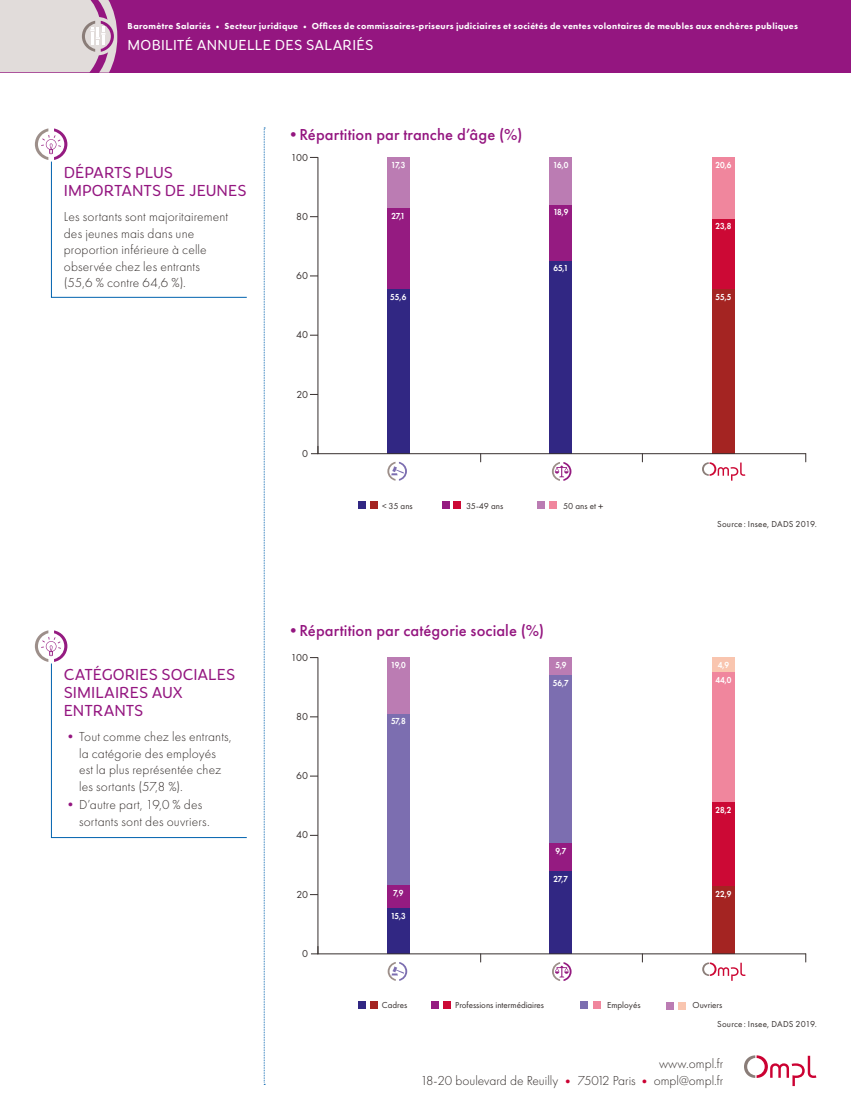
<style>
.page{position:relative;width:851px;height:1106px;background:#fff}
.page>*{position:absolute;margin:0;border:0;box-sizing:border-box;transform-origin:0 0}
.t1{font:300 16.5px/18px "Congenial";color:#941680}
.t2{font:500 16.5px "Futura PT";letter-spacing:.005em;color:#941680}
.t3{font:300 15px "Congenial";letter-spacing:.01em;color:#fff}
.t4{font:300 13.5px/16.5px "Futura PT";letter-spacing:.01em;color:#352f2d}
.t5{font:10.5px "Futura PT";color:#37302f}
.t6{font:800 9px "Futura PT";letter-spacing:.035em;color:#fff}
.t7{font:600 9px "Futura PT";letter-spacing:-.01em;color:#fff;scale:.9 1}
.t8{font:9px "Futura PT";color:#37302f}
.t9{font:9px "Futura PT";letter-spacing:.025em;color:#352f2d}
.s1{color:#941680}
.s2{font-size:10.5px}
.s3{color:#cb0132}
</style>
<div class="page">
<div style="left:0;top:0;width:850px;height:72px;background:#941680"></div>
<svg style="left:264px;top:128px;width:1px;height:957px"></svg>
<svg style="left:744px;top:1055px;width:72px;height:31px"></svg>
<svg style="left:0;top:0;width:117px;height:73px;background:#dacbd2"></svg>
<svg style="left:387px;top:462px;width:20px;height:19px"></svg>
<svg style="left:551px;top:462px;width:20px;height:19px"></svg>
<svg style="left:702px;top:462px;width:43px;height:18px"></svg>
<div style="left:537px;top:501px;width:7px;height:7px;background:#bb7cb3"></div>
<div style="left:442px;top:501px;width:7px;height:7px;background:#951b81"></div>
<div style="left:358px;top:501px;width:7px;height:7px;background:#312783"></div>
<div style="left:549px;top:501px;width:8px;height:7px;background:#f0869d"></div>
<div style="left:454px;top:501px;width:7px;height:7px;background:#cc0935"></div>
<div style="left:370px;top:501px;width:7px;height:7px;background:#a42422"></div>
<div style="left:387px;top:157px;width:22px;height:52px;background:#bb7cb3"></div>
<div style="left:549px;top:157px;width:23px;height:48px;background:#bb7cb3"></div>
<div style="left:712px;top:158px;width:22px;height:61px;background:#f0869d"></div>
<div style="left:387px;top:209px;width:22px;height:80px;background:#951b81"></div>
<div style="left:549px;top:205px;width:23px;height:56px;background:#951b81"></div>
<div style="left:712px;top:219px;width:22px;height:70px;background:#cc0935"></div>
<div style="left:387px;top:289px;width:22px;height:165px;background:#312783"></div>
<div style="left:549px;top:261px;width:23px;height:192px;background:#312783"></div>
<div style="left:712px;top:289px;width:22px;height:164px;background:#a42422"></div>
<hr style="left:318px;top:453px;width:487px;height:1px;background:#37302f">
<hr style="left:317px;top:157px;width:1px;height:296px;background:#37302f">
<svg style="left:311px;top:446px;width:7px;height:8px"></svg>
<div style="left:666px;top:1002px;width:7px;height:7px;background:#bb7cb3"></div>
<div style="left:580px;top:1001px;width:8px;height:7px;background:#7c6eb0"></div>
<div style="left:431px;top:1001px;width:7px;height:7px;background:#951b81"></div>
<div style="left:358px;top:1001px;width:7px;height:7px;background:#312783"></div>
<div style="left:678px;top:1002px;width:7px;height:7px;background:#f9c5af"></div>
<div style="left:593px;top:1001px;width:7px;height:7px;background:#f0869d"></div>
<div style="left:443px;top:1001px;width:7px;height:7px;background:#cc0935"></div>
<div style="left:370px;top:1001px;width:7px;height:7px;background:#a42422"></div>
<svg style="left:387px;top:962px;width:20px;height:18px"></svg>
<svg style="left:552px;top:962px;width:19px;height:19px"></svg>
<svg style="left:702px;top:962px;width:43px;height:18px"></svg>
<div style="left:387px;top:657px;width:22px;height:57px;background:#bb7cb3"></div>
<div style="left:549px;top:657px;width:23px;height:18px;background:#bb7cb3"></div>
<div style="left:712px;top:657px;width:22px;height:15px;background:#f9c5af"></div>
<div style="left:387px;top:714px;width:22px;height:171px;background:#7c6eb0"></div>
<div style="left:549px;top:675px;width:23px;height:168px;background:#7c6eb0"></div>
<div style="left:712px;top:672px;width:22px;height:130px;background:#f0869d"></div>
<div style="left:387px;top:885px;width:22px;height:23px;background:#951b81"></div>
<div style="left:549px;top:843px;width:23px;height:28px;background:#951b81"></div>
<div style="left:712px;top:802px;width:22px;height:84px;background:#cc0935"></div>
<div style="left:387px;top:908px;width:22px;height:45px;background:#312783"></div>
<div style="left:549px;top:871px;width:23px;height:82px;background:#312783"></div>
<div style="left:712px;top:886px;width:22px;height:67px;background:#a42422"></div>
<hr style="left:318px;top:953px;width:487px;height:1px;background:#37302f">
<hr style="left:317px;top:657px;width:1px;height:296px;background:#37302f">
<svg style="left:311px;top:946px;width:7px;height:8px"></svg>
<svg style="left:35px;top:128px;width:212px;height:170px"></svg>
<svg style="left:35px;top:630px;width:212px;height:208px"></svg>
<p class="t6" style="left:128px;top:20px;width:671px">Baromètre Salariés • Secteur juridique • Offices de commissaires-priseurs judiciaires et sociétés de ventes volontaires de meubles aux enchères publiques</p>
<p class="t3" style="left:128px;top:36px;width:247px">MOBILITÉ ANNUELLE DES SALARIÉS</p>
<p class="t1" style="left:64px;top:164px;width:184px">DÉPARTS PLUS<br>IMPORTANTS DE JEUNES</p>
<p class="t4" style="left:64px;top:209px;width:166px">Les sortants sont majoritairement des jeunes mais dans une proportion inférieure à celle observée chez les entrants (55,6 % contre 64,6 %).</p>
<p class="t1" style="left:64px;top:666px;width:173px">CATÉGORIES SOCIALES<br>SIMILAIRES AUX<br>ENTRANTS</p>
<p class="t4" style="left:79px;top:728px;width:154px;text-indent:-15px"><span class="s1">•</span>Tout comme chez les entrants, la catégorie des employés est la plus représentée chez les sortants (57,8 %).</p>
<p class="t4" style="left:79px;top:796px;width:132px;text-indent:-15px"><span class="s1">•</span>D’autre part, 19,0 % des sortants sont des ouvriers.</p>
<p class="t2" style="left:285px;top:125px;width:239px">•Répartition par tranche d’âge (%)</p>
<p class="t5" style="left:291px;top:151px;width:19px">100</p>
<p class="t5" style="left:296px;top:210px;width:13px">80</p>
<p class="t5" style="left:296px;top:269px;width:13px">60</p>
<p class="t5" style="left:296px;top:328px;width:13px">40</p>
<p class="t5" style="left:296px;top:388px;width:13px">20</p>
<p class="t5" style="left:302px;top:447px;width:7px">0</p>
<p class="t7" style="left:391px;top:159px;width:17px">17,3</p>
<p class="t7" style="left:553px;top:159px;width:18px">16,0</p>
<p class="t7" style="left:715px;top:160px;width:19px">20,6</p>
<p class="t7" style="left:391px;top:211px;width:17px">27,1</p>
<p class="t7" style="left:390px;top:291px;width:19px">55,6</p>
<p class="t7" style="left:553px;top:207px;width:18px">18,9</p>
<p class="t7" style="left:553px;top:263px;width:18px">65,1</p>
<p class="t8" style="left:382px;top:500px;width:32px">&lt; 35 ans</p>
<p class="t8" style="left:466px;top:500px;width:38px">35-49 ans</p>
<p class="t8" style="left:563px;top:500px;width:42px">50 ans et <span class="s2">+</span></p>
<p class="t7" style="left:715px;top:221px;width:19px">23,8</p>
<p class="t7" style="left:715px;top:291px;width:19px">55,5</p>
<p class="t9" style="left:717px;top:518px;width:101px">Source: Insee, DADS 2019.</p>
<p class="t2" style="left:285px;top:620px;width:260px">•Répartition par catégorie sociale (%)</p>
<p class="t5" style="left:291px;top:651px;width:19px">100</p>
<p class="t5" style="left:296px;top:710px;width:13px">80</p>
<p class="t5" style="left:296px;top:769px;width:13px">60</p>
<p class="t5" style="left:296px;top:828px;width:13px">40</p>
<p class="t5" style="left:296px;top:888px;width:13px">20</p>
<p class="t5" style="left:302px;top:947px;width:7px">0</p>
<p class="t7" style="left:391px;top:659px;width:18px">19,0</p>
<p class="t7" style="left:555px;top:659px;width:14px">5,9</p>
<p class="t7" style="left:717px;top:659px;width:14px">4,9</p>
<p class="t7" style="left:391px;top:716px;width:18px">57,8</p>
<p class="t7" style="left:393px;top:887px;width:13px">7,9</p>
<p class="t7" style="left:390px;top:910px;width:18px">15,3</p>
<p class="t7" style="left:553px;top:677px;width:19px">56,7</p>
<p class="t7" style="left:715px;top:674px;width:19px">44,0</p>
<p class="t7" style="left:555px;top:845px;width:14px">9,7</p>
<p class="t7" style="left:553px;top:873px;width:18px">27,7</p>
<p class="t7" style="left:715px;top:804px;width:19px">28,2</p>
<p class="t7" style="left:715px;top:888px;width:19px">22,9</p>
<p class="t8" style="left:382px;top:1000px;width:27px">Cadres</p>
<p class="t8" style="left:455px;top:1000px;width:90px">Professions intermédiaires</p>
<p class="t8" style="left:607px;top:1000px;width:35px">Employés</p>
<p class="t8" style="left:692px;top:1000px;width:31px">Ouvriers</p>
<p class="t9" style="left:717px;top:1018px;width:101px">Source: Insee, DADS 2019.</p>
<p class="t4" style="left:420px;top:1055px;width:304px;text-align:right">www.ompl.fr<br>18-20 boulevard de Reuilly <span class="s3">•</span> 75012 Paris <span class="s3">•</span> ompl@ompl.fr</p>
</div>
